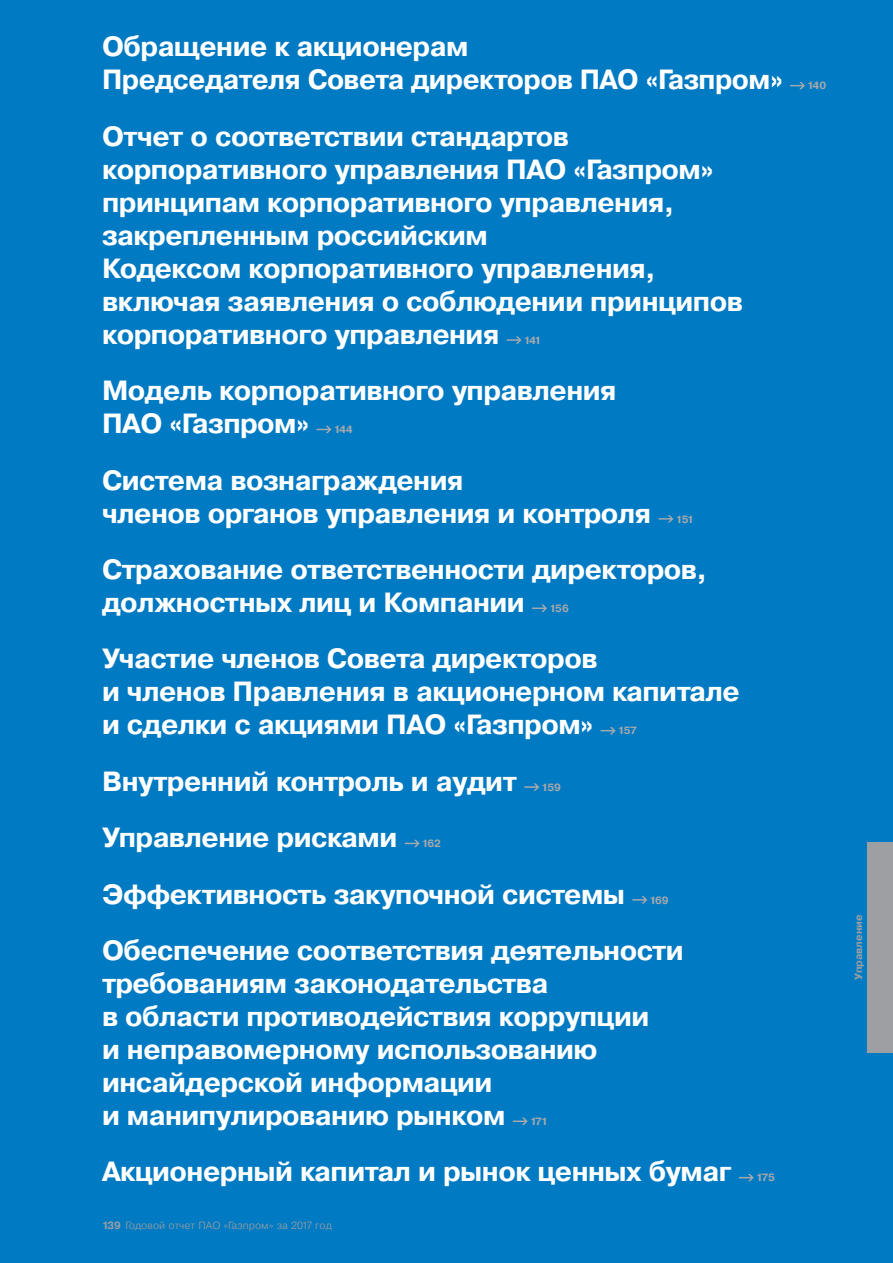
<style>
.page{position:relative;width:893px;height:1263px;background:#007ac2}
.page>*{position:absolute;margin:0;border:0;box-sizing:border-box;transform-origin:0 0}
.t1{font:700 27.75px/33px "Pragmatica";letter-spacing:-.02em;color:#fff}
.t2{font:300 10.5px "Pragmatica";color:#9d9fa2}
.t3{font:700 10.5px "Pragmatica";letter-spacing:-.085em;color:#a8a9ad}
.t4{font:700 10.5px "Pragmatica";color:#9d9fa2}
.s1{font-weight:700}
</style>
<div class="page">
<div style="left:867px;top:842px;width:26px;height:210px;background:#9d9fa2"></div>
<svg style="left:790px;top:82px;width:15px;height:7px"></svg>
<svg style="left:507px;top:336px;width:14px;height:8px"></svg>
<svg style="left:317px;top:426px;width:14px;height:7px"></svg>
<svg style="left:659px;top:515px;width:14px;height:7px"></svg>
<svg style="left:532px;top:605px;width:15px;height:7px"></svg>
<svg style="left:601px;top:727px;width:15px;height:7px"></svg>
<svg style="left:524px;top:783px;width:15px;height:8px"></svg>
<svg style="left:405px;top:840px;width:15px;height:7px"></svg>
<svg style="left:632px;top:896px;width:15px;height:7px"></svg>
<svg style="left:513px;top:1117px;width:15px;height:8px"></svg>
<svg style="left:739px;top:1174px;width:15px;height:7px"></svg>
<p class="t1" style="left:102px;top:31px;width:682px">Обращение к акционерам<br>Председателя Совета директоров ПАО «Газпром»</p>
<p class="t1" style="left:102px;top:120px;width:642px">Отчет о соответствии стандартов корпоративного управления ПАО «Газпром» принципам корпоративного управления, закрепленным российским<br>Кодексом корпоративного управления, включая заявления о соблюдении принципов корпоративного управления</p>
<p class="t3" style="left:524px;top:333px;width:19px">141</p>
<p class="t1" style="left:102px;top:374px;width:516px">Модель корпоративного управления<br>ПАО «Газпром»</p>
<p class="t3" style="left:334px;top:423px;width:20px">144</p>
<p class="t1" style="left:102px;top:464px;width:551px">Система вознаграждения<br>членов органов управления и контроля</p>
<p class="t3" style="left:676px;top:512px;width:20px">151</p>
<p class="t1" style="left:102px;top:553px;width:607px">Страхование ответственности директоров, должностных лиц и Компании</p>
<p class="t3" style="left:549px;top:601px;width:21px">156</p>
<p class="t1" style="left:102px;top:643px;width:639px">Участие членов Совета директоров<br>и членов Правления в акционерном капитале и сделки с акциями ПАО «Газпром»</p>
<p class="t3" style="left:618px;top:724px;width:20px">157</p>
<p class="t1" style="left:102px;top:765px;width:416px">Внутренний контроль и аудит</p>
<p class="t3" style="left:542px;top:780px;width:21px">159</p>
<p class="t1" style="left:102px;top:821px;width:297px">Управление рисками</p>
<p class="t3" style="left:422px;top:837px;width:21px">162</p>
<p class="t1" style="left:102px;top:878px;width:524px">Эффективность закупочной системы</p>
<p class="t3" style="left:650px;top:893px;width:21px">169</p>
<p class="t1" style="left:102px;top:934px;width:583px">Обеспечение соответствия деятельности требованиям законодательства<br>в области противодействия коррупции<br>и неправомерному использованию инсайдерской информации<br>и манипулированию рынком</p>
<p class="t3" style="left:530px;top:1114px;width:19px">171</p>
<p class="t1" style="left:102px;top:1155px;width:631px">Акционерный капитал и рынок ценных бумаг</p>
<p class="t2" style="left:102px;top:1218px;width:231px"><span class="s1">139</span> Годовой отчет ПАО «Газпром» за 2017 год</p>
<p class="t3" style="left:756px;top:1171px;width:20px">175</p>
<p class="t3" style="left:807px;top:79px;width:20px">140</p>
<p class="t4" style="left:852px;top:980px;width:67px;rotate:-90deg">Управление</p>
</div>
